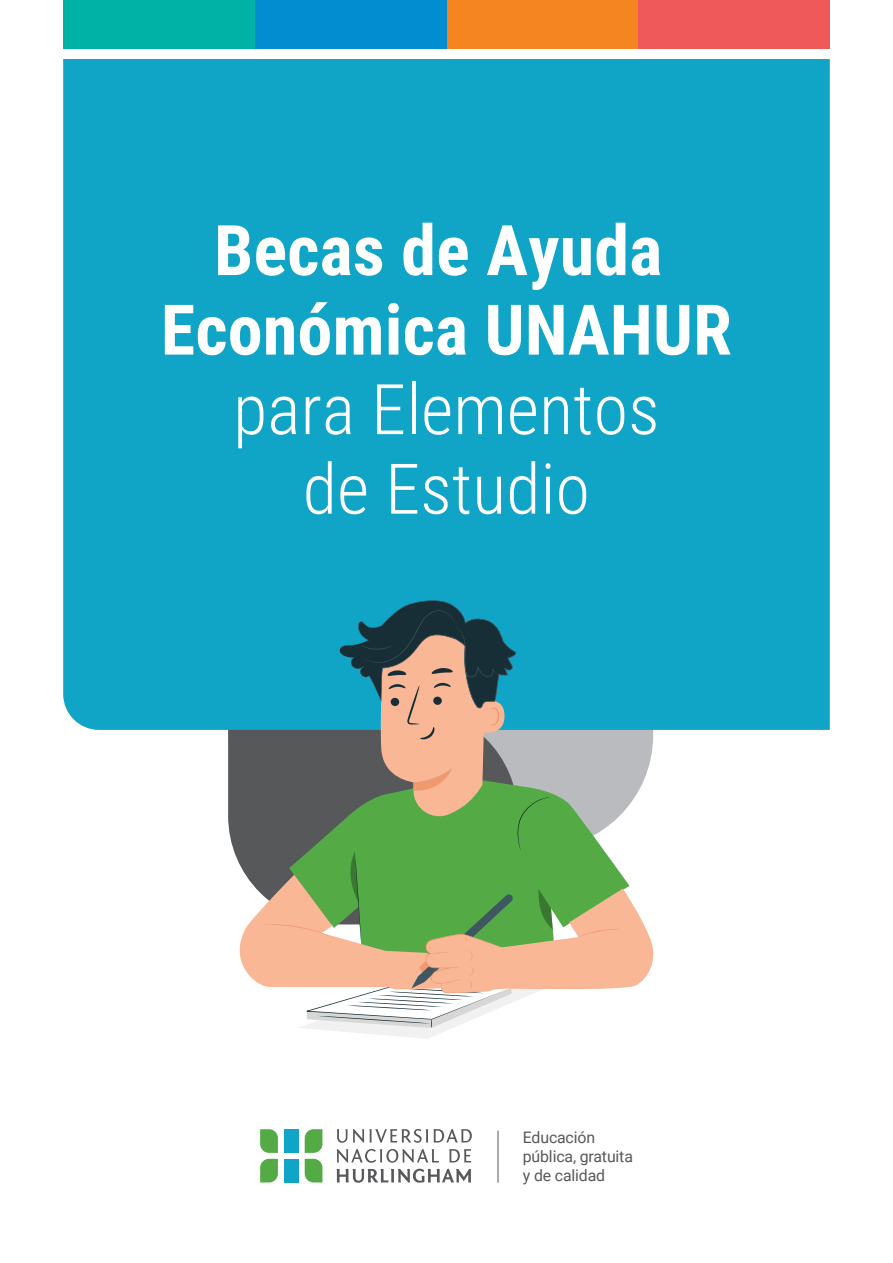
<style>
.page{position:relative;width:893px;height:1263px;background:#fff}
.page>*{position:absolute;margin:0;border:0;box-sizing:border-box;transform-origin:0 0}
.t1{font:700 69.9px/79.5px "Roboto Condensed";letter-spacing:.005em;color:#fff;text-align:center}
.t2{font:300 69.9px/79.5px "Roboto Condensed";letter-spacing:.005em;color:#fff;text-align:center}
.t3{font:15.9px/19px "Roboto";letter-spacing:-.01em;color:#57585a}
</style>
<div class="page">
<div style="left:63px;top:59px;width:767px;height:671px;background:#10a4c6"></div>
<hr style="left:497px;top:1131px;width:1px;height:52px;background:#57585a">
<svg style="left:305px;top:1129px;width:17px;height:24px"></svg>
<svg style="left:305px;top:1159px;width:17px;height:23px"></svg>
<svg style="left:260px;top:1159px;width:18px;height:23px"></svg>
<svg style="left:260px;top:1129px;width:18px;height:24px"></svg>
<div style="left:284px;top:1129px;width:14px;height:24px;background:#10a4c6"></div>
<div style="left:284px;top:1159px;width:14px;height:23px;background:#10a4c6"></div>
<svg style="left:337px;top:1129px;width:10px;height:14px"></svg>
<svg style="left:353px;top:1129px;width:119px;height:14px"></svg>
<svg style="left:337px;top:1149px;width:102px;height:14px"></svg>
<svg style="left:449px;top:1149px;width:22px;height:13px"></svg>
<svg style="left:337px;top:1169px;width:134px;height:14px"></svg>
<svg style="left:227px;top:599px;width:432px;height:440px"></svg>
<div style="left:446px;top:0;width:192px;height:48px;background:#f58520"></div>
<div style="left:255px;top:0;width:191px;height:48px;background:#018dd0"></div>
<div style="left:638px;top:0;width:192px;height:48px;background:#f05959"></div>
<div style="left:63px;top:0;width:192px;height:48px;background:#00b2a5"></div>
<h1 class="t1" style="left:161px;top:208px;width:573px">Becas de Ayuda<br>Económica UNAHUR</h1>
<h1 class="t2" style="left:233px;top:367px;width:428px">para Elementos de Estudio</h1>
<p class="t3" style="left:523px;top:1127px;width:112px">Educación pública, gratuita y de calidad</p>
</div>
